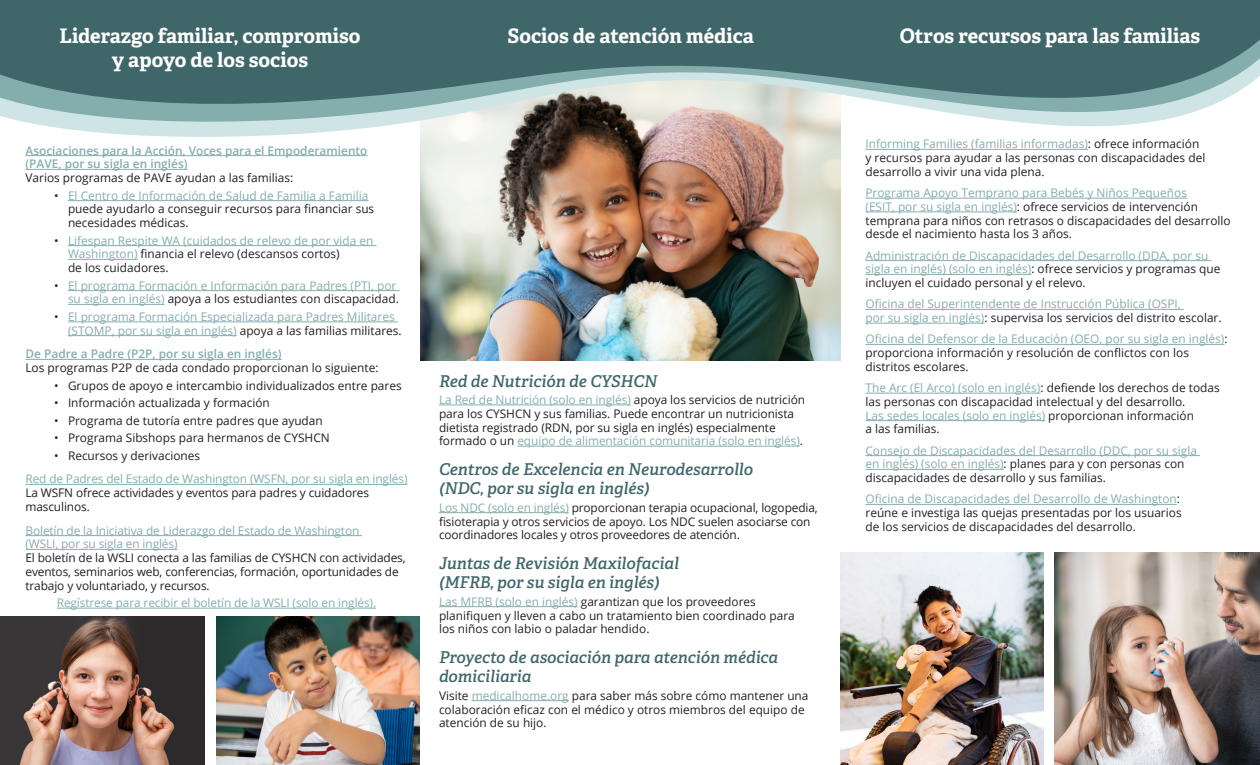
<style>
.page{position:relative;width:1260px;height:765px;background:#fff}
.page>*{position:absolute;margin:0;border:0;box-sizing:border-box;transform-origin:0 0}
.t1{font:700 20px "Adelle";color:#fff}
.t2{font:italic 600 16.25px/19.5px "Adelle";color:#3f676a}
.t3{font:11.88px/13.8px "Open Sans";color:#231f20}
.t4{font:11.88px/13.8px "Open Sans";color:#84adae}
.t5{font:600 11.88px/13.8px "Open Sans";color:#84adae}
.s1{color:#84adae}
.s2{color:#231f20}
.s3{font-weight:600;color:#84adae}
</style>
<div class="page">
<img style="left:840px;top:552px;width:204px;height:213px">
<img style="left:216px;top:616px;width:204px;height:149px">
<img style="left:420px;top:186px;width:420px;height:174px">
<img style="left:420px;top:169px;width:421px;height:17px">
<svg style="left:26px;top:150px;width:815px;height:19px"></svg>
<svg style="left:0;top:0;width:1260px;height:150px;background:#789494"></svg>
<hr style="left:25px;top:155px;width:342px;height:1px;background:#84adae">
<hr style="left:25px;top:169px;width:163px;height:1px;background:#84adae">
<hr style="left:68px;top:200px;width:300px;height:1px;background:#84adae">
<hr style="left:68px;top:245px;width:309px;height:1px;background:#84adae">
<hr style="left:68px;top:259px;width:70px;height:1px;background:#84adae">
<hr style="left:68px;top:290px;width:332px;height:1px;background:#84adae">
<hr style="left:68px;top:304px;width:97px;height:1px;background:#84adae">
<hr style="left:68px;top:322px;width:330px;height:1px;background:#84adae">
<hr style="left:68px;top:335px;width:169px;height:1px;background:#84adae">
<hr style="left:25px;top:359px;width:257px;height:1px;background:#84adae">
<hr style="left:25px;top:484px;width:383px;height:1px;background:#84adae">
<hr style="left:25px;top:535px;width:337px;height:1px;background:#84adae">
<hr style="left:25px;top:549px;width:153px;height:1px;background:#84adae">
<hr style="left:57px;top:608px;width:319px;height:1px;background:#84adae">
<hr style="left:866px;top:149px;width:222px;height:1px;background:#84adae">
<hr style="left:866px;top:198px;width:321px;height:1px;background:#84adae">
<hr style="left:866px;top:212px;width:151px;height:1px;background:#84adae">
<hr style="left:866px;top:260px;width:345px;height:1px;background:#84adae">
<hr style="left:866px;top:274px;width:165px;height:1px;background:#84adae">
<hr style="left:866px;top:309px;width:318px;height:1px;background:#84adae">
<hr style="left:866px;top:323px;width:118px;height:1px;background:#84adae">
<hr style="left:866px;top:344px;width:358px;height:1px;background:#84adae">
<hr style="left:866px;top:393px;width:174px;height:1px;background:#84adae">
<hr style="left:866px;top:420px;width:179px;height:1px;background:#84adae">
<hr style="left:866px;top:455px;width:334px;height:1px;background:#84adae">
<hr style="left:866px;top:469px;width:138px;height:1px;background:#84adae">
<hr style="left:866px;top:504px;width:311px;height:1px;background:#84adae">
<hr style="left:439px;top:405px;width:192px;height:1px;background:#84adae">
<hr style="left:517px;top:446px;width:283px;height:1px;background:#84adae">
<hr style="left:439px;top:512px;width:130px;height:1px;background:#84adae">
<hr style="left:439px;top:606px;width:139px;height:1px;background:#84adae">
<hr style="left:472px;top:700px;width:97px;height:1px;background:#84adae">
<img style="left:0;top:616px;width:205px;height:149px">
<img style="left:1054px;top:552px;width:206px;height:213px">
<p class="t1" style="left:60px;top:23px;width:302px">Liderazgo familiar, compromiso</p>
<p class="t1" style="left:508px;top:23px;width:248px">Socios de atención médica</p>
<p class="t1" style="left:900px;top:23px;width:302px">Otros recursos para las familias</p>
<p class="t1" style="left:112px;top:47px;width:198px">y apoyo de los socios</p>
<p class="t5" style="left:25px;top:143px;width:343px">Asociaciones para la Acción, Voces para el Empoderamiento (PAVE, por su sigla en inglés)</p>
<p class="t3" style="left:25px;top:171px;width:269px">Varios programas de PAVE ayudan a las familias:</p>
<p class="t3" style="left:68px;top:188px;width:308px;text-indent:-14px">• <span class="s1">El Centro de Información de Salud de Familia a Familia </span>puede ayudarlo a conseguir recursos para financiar sus necesidades médicas.</p>
<p class="t4" style="left:68px;top:233px;width:307px;text-indent:-14px"><span class="s2">•</span> Lifespan Respite WA (cuidados de relevo de por vida en<br>Washington) <span class="s2">financia el relevo (descansos cortos)<br>de los cuidadores.</span></p>
<p class="t4" style="left:54px;top:278px;width:346px;text-align:right"><span class="s2">•</span> El programa Formación e Información para Padres (PTI, por su sigla en inglés) <span class="s2">apoya a los estudiantes con discapacidad.</span></p>
<p class="t4" style="left:68px;top:310px;width:335px;text-indent:-14px"><span class="s2">•</span> El programa Formación Especializada para Padres Militares (STOMP, por su sigla en inglés) <span class="s2">apoya a las familias militares.</span></p>
<p class="t3" style="left:25px;top:347px;width:355px"><span class="s3">De Padre a Padre (P2P, por su sigla en inglés)<br></span>Los programas P2P de cada condado proporcionan lo siguiente:</p>
<p class="t3" style="left:54px;top:378px;width:349px">• Grupos de apoyo e intercambio individualizados entre pares</p>
<p class="t3" style="left:54px;top:396px;width:217px">• Información actualizada y formación</p>
<p class="t3" style="left:54px;top:413px;width:270px">• Programa de tutoría entre padres que ayudan</p>
<p class="t3" style="left:54px;top:431px;width:277px">• Programa Sibshops para hermanos de CYSHCN</p>
<p class="t3" style="left:54px;top:448px;width:147px">• Recursos y derivaciones</p>
<p class="t3" style="left:25px;top:472px;width:384px"><span class="s1">Red de Padres del Estado de Washington (WSFN, por su sigla en inglés)<br></span>La WSFN ofrece actividades y eventos para padres y cuidadores masculinos.</p>
<p class="t3" style="left:25px;top:523px;width:382px"><span class="s1">Boletín de la Iniciativa de Liderazgo del Estado de Washington<br>(WSLI, por su sigla en inglés)<br></span>El boletín de la WSLI conecta a las familias de CYSHCN con actividades, eventos, seminarios web, conferencias, formación, oportunidades de trabajo y voluntariado, y recursos.</p>
<p class="t4" style="left:57px;top:596px;width:321px">Regístrese para recibir el boletín de la WSLI (solo en inglés).</p>
<p class="t2" style="left:439px;top:371px;width:220px">Red de Nutrición de CYSHCN</p>
<p class="t3" style="left:439px;top:393px;width:368px"><span class="s1">La Red de Nutrición (solo en inglés)</span> apoya los servicios de nutrición para los CYSHCN y sus familias. Puede encontrar un nutricionista dietista registrado (RDN, por su sigla en inglés) especialmente formado o un <span class="s1">equipo de alimentación comunitaria (solo en inglés)</span>.</p>
<p class="t2" style="left:439px;top:459px;width:316px">Centros de Excelencia en Neurodesarrollo (NDC, por su sigla en inglés)</p>
<p class="t3" style="left:439px;top:500px;width:380px"><span class="s1">Los NDC (solo en inglés)</span> proporcionan terapia ocupacional, logopedia, fisioterapia y otros servicios de apoyo. Los NDC suelen asociarse con coordinadores locales y otros proveedores de atención.</p>
<p class="t2" style="left:439px;top:553px;width:242px">Juntas de Revisión Maxilofacial (MFRB, por su sigla en inglés)</p>
<p class="t3" style="left:439px;top:594px;width:357px"><span class="s1">Las MFRB (solo en inglés)</span> garantizan que los proveedores planifiquen y lleven a cabo un tratamiento bien coordinado para los niños con labio o paladar hendido.</p>
<p class="t2" style="left:439px;top:647px;width:341px">Proyecto de asociación para atención médica domiciliaria</p>
<p class="t3" style="left:439px;top:688px;width:371px">Visite <span class="s1">medicalhome.org</span> para saber más sobre cómo mantener una colaboración eficaz con el médico y otros miembros del equipo de atención de su hijo.</p>
<p class="t3" style="left:866px;top:137px;width:341px"><span class="s1">Informing Families (familias informadas)</span>: ofrece información y recursos para ayudar a las personas con discapacidades del desarrollo a vivir una vida plena.</p>
<p class="t3" style="left:866px;top:186px;width:367px"><span class="s1">Programa Apoyo Temprano para Bebés y Niños Pequeños<br>(ESIT, por su sigla en inglés)</span>: ofrece servicios de intervención temprana para niños con retrasos o discapacidades del desarrollo desde el nacimiento hasta los 3 años.</p>
<p class="t4" style="left:866px;top:248px;width:356px">Administración de Discapacidades del Desarrollo (DDA, por su sigla en inglés) (solo en inglés)<span class="s2">: ofrece servicios y programas que incluyen el cuidado personal y el relevo.</span></p>
<p class="t4" style="left:866px;top:297px;width:358px">Oficina del Superintendente de Instrucción Pública (OSPI,<br>por su sigla en inglés)<span class="s2">: supervisa los servicios del distrito escolar.</span></p>
<p class="t3" style="left:866px;top:332px;width:364px"><span class="s1">Oficina del Defensor de la Educación (OEO, por su sigla en inglés)</span>: proporciona información y resolución de conflictos con los distritos escolares.</p>
<p class="t3" style="left:866px;top:381px;width:356px"><span class="s1">The Arc (El Arco) (solo en inglés)</span>: defiende los derechos de todas las personas con discapacidad intelectual y del desarrollo.<br><span class="s1">Las sedes locales (solo en inglés)</span> proporcionan información<br>a las familias.</p>
<p class="t4" style="left:866px;top:443px;width:333px">Consejo de Discapacidades del Desarrollo (DDC, por su sigla en inglés) (solo en inglés)<span class="s2">: planes para y con personas con discapacidades de desarrollo y sus familias.</span></p>
<p class="t3" style="left:866px;top:492px;width:318px"><span class="s1">Oficina de Discapacidades del Desarrollo de Washington</span>: reúne e investiga las quejas presentadas por los usuarios de los servicios de discapacidades del desarrollo.</p>
</div>
